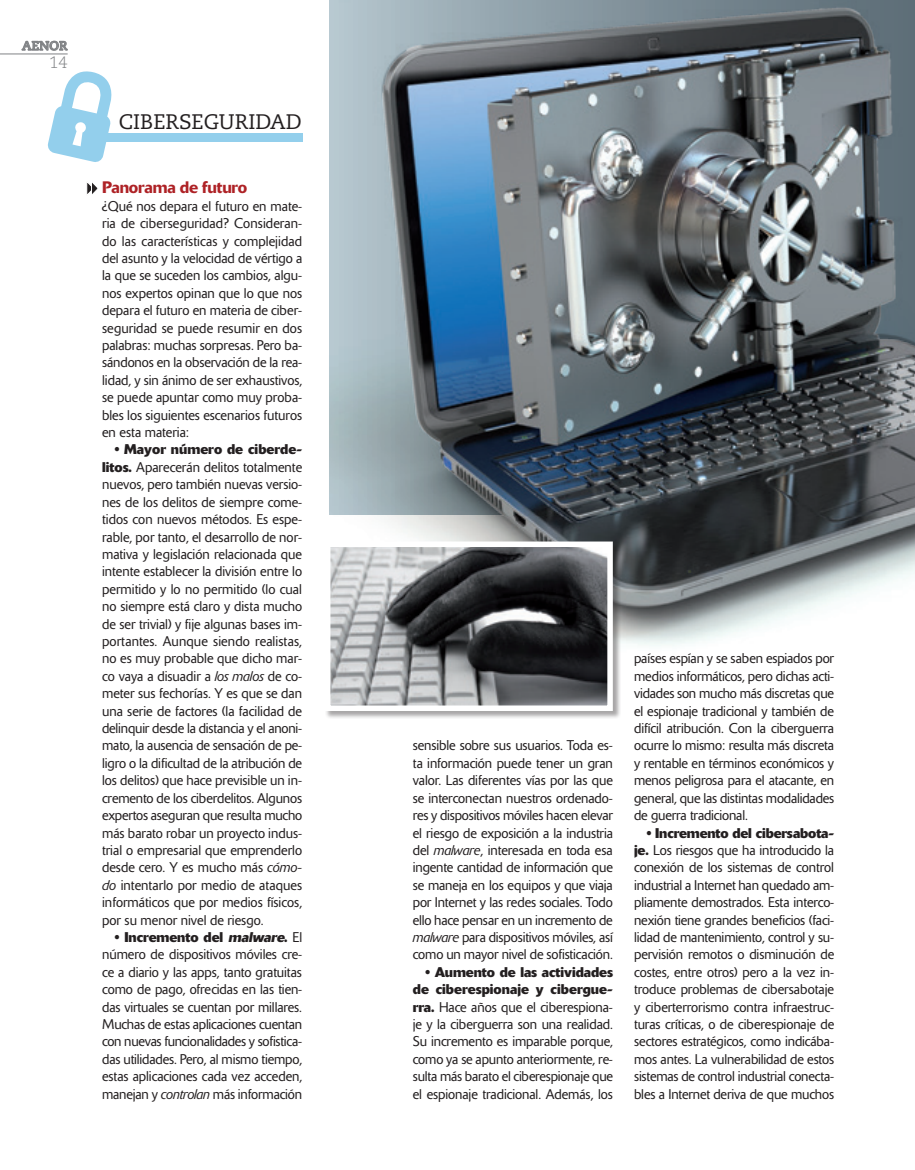
<style>
.page{position:relative;width:915px;height:1170px;background:#fff}
.page>*{position:absolute;margin:0;border:0;box-sizing:border-box;transform-origin:0 0}
.t1{font:21px "Caecilia LT Std";color:#231f20}
._04_LADILLO{font:500 16.5px "Delta";letter-spacing:-.01em;color:#ae2226}
.t2{font:300 16.5px "Caecilia LT Std";color:#808285}
._04_TEXTO_CORRIDO{font:300 13.95px/17.4px "Delta";letter-spacing:-.01em;color:#231f20;text-align:justify}
.t3{font:700 12.75px "Caecilia LT Std";color:#808285}
.s1{font-weight:700}
.s2{font-style:italic}
.s3{font-weight:700;font-style:italic}
</style>
<div class="page">
<svg style="left:22px;top:41px;width:46px;height:10px"></svg>
<hr style="left:0;top:54px;width:68px;height:1px;background:#808285">
<img style="left:387px;top:516px;width:527px;height:133px">
<div style="left:100px;top:134px;width:203px;height:8px;background:#93cfec"></div>
<svg style="left:47px;top:71px;width:69px;height:91px"></svg>
<div style="left:324px;top:541px;width:296px;height:178px;background:#231f20;opacity:.4"></div>
<img style="left:331px;top:547px;width:275px;height:158px">
<div style="left:325px;top:541px;width:287px;height:170px;border:5px solid #fff"></div>
<svg style="left:86px;top:182px;width:12px;height:12px"></svg>
<img style="left:329px;top:0;width:585px;height:516px">
<p class="t3" style="left:22px;top:38px;width:47px">AENOR</p>
<p class="t2" style="left:49px;top:53px;width:20px">14</p>
<p class="t1" style="left:119px;top:109px;width:184px">CIBERSEGURIDAD</p>
<p class="_04_LADILLO" style="left:102px;top:177px;width:147px">Panorama de futuro</p>
<p class="_04_TEXTO_CORRIDO" style="left:102px;top:197px;width:201px">¿Qué nos depara el futuro en mate&shy;ria de ciberseguridad? Consideran&shy;do las características y complejidad del asunto y la velocidad de vértigo a la que se suceden los cambios, algu&shy;nos expertos opinan que lo que nos depara el futuro en materia de ciber&shy;seguridad se puede resumir en dos palabras: muchas sorpresas. Pero ba&shy;sándonos en la observación de la rea&shy;lidad, y sin ánimo de ser exhaustivos, se puede apuntar como muy proba&shy;bles los siguientes escenarios futuros en esta materia:</p>
<p class="_04_TEXTO_CORRIDO" style="left:102px;top:441px;width:201px;text-indent:13px"><span class="s1">• Mayor número de ciberde&shy;litos.</span> Aparecerán delitos totalmente nuevos, pero también nuevas versio&shy;nes de los delitos de siempre come&shy;tidos con nuevos métodos. Es espe&shy;rable, por tanto, el desarrollo de nor&shy;mativa y legislación relacionada que intente establecer la división entre lo permitido y lo no permitido (lo cual no siempre está claro y dista mucho de ser trivial) y fije algunas bases im&shy;portantes. Aunque siendo realistas, no es muy probable que dicho mar&shy;co vaya a disuadir a <span class="s2">los malos</span> de co&shy;meter sus fechorías. Y es que se dan una serie de factores (la facilidad de delinquir desde la distancia y el anoni&shy;mato, la ausencia de sensación de pe&shy;ligro o la dificultad de la atribución de los delitos) que hace previsible un in&shy;cremento de los ciberdelitos. Algunos expertos aseguran que resulta mucho más barato robar un proyecto indus&shy;trial o empresarial que emprenderlo desde cero. Y es mucho más <span class="s2">cómo&shy;do</span> intentarlo por medio de ataques informáticos que por medios físicos, por su menor nivel de riesgo.</p>
<p class="_04_TEXTO_CORRIDO" style="left:102px;top:928px;width:201px;text-indent:13px"><span class="s1">• Incremento del</span> <span class="s3">malware</span><span class="s1">.</span> El número de dispositivos móviles cre&shy;ce a diario y las apps, tanto gratuitas como de pago, ofrecidas en las tien&shy;das virtuales se cuentan por millares.<br>Muchas de estas aplicaciones cuentan con nuevas funcionalidades y sofistica&shy;das utilidades. Pero, al mismo tiempo, estas aplicaciones cada vez acceden, manejan y <span class="s2">controlan</span> más información</p>
<p class="_04_TEXTO_CORRIDO" style="left:412px;top:737px;width:201px">sensible sobre sus usuarios. Toda es&shy;ta información puede tener un gran valor. Las diferentes vías por las que se interconectan nuestros ordenado&shy;res y dispositivos móviles hacen elevar el riesgo de exposición a la industria del <span class="s2">malware</span>, interesada en toda esa ingente cantidad de información que se maneja en los equipos y que viaja por Internet y las redes sociales. Todo ello hace pensar en un incremento de <span class="s2">malware</span> para dispositivos móviles, así como un mayor nivel de sofisticación.</p>
<p class="_04_TEXTO_CORRIDO" style="left:412px;top:963px;width:201px;text-indent:13px"><span class="s1">• Aumento de las actividades de ciberespionaje y cibergue&shy;rra.</span> Hace años que el ciberespiona&shy;je y la ciberguerra son una realidad.<br>Su incremento es imparable porque, como ya se apunto anteriormente, re&shy;sulta más barato el ciberespionaje que el espionaje tradicional. Además, los</p>
<p class="_04_TEXTO_CORRIDO" style="left:634px;top:650px;width:201px">países espían y se saben espiados por medios informáticos, pero dichas acti&shy;vidades son mucho más discretas que el espionaje tradicional y también de difícil atribución. Con la ciberguerra ocurre lo mismo: resulta más discreta y rentable en términos económicos y menos peligrosa para el atacante, en general, que las distintas modalidades de guerra tradicional.</p>
<p class="_04_TEXTO_CORRIDO" style="left:634px;top:824px;width:201px;text-indent:13px"><span class="s1">• Incremento del cibersabota&shy;je.</span> Los riesgos que ha introducido la conexión de los sistemas de control industrial a Internet han quedado am&shy;pliamente demostrados. Esta interco&shy;nexión tiene grandes beneficios (faci&shy;lidad de mantenimiento, control y su&shy;pervisión remotos o disminución de costes, entre otros) pero a la vez in&shy;troduce problemas de cibersabotaje y ciberterrorismo contra infraestruc&shy;turas críticas, o de ciberespionaje de sectores estratégicos, como indicába&shy;mos antes. La vulnerabilidad de estos sistemas de control industrial conecta&shy;bles a Internet deriva de que muchos</p>
</div>
